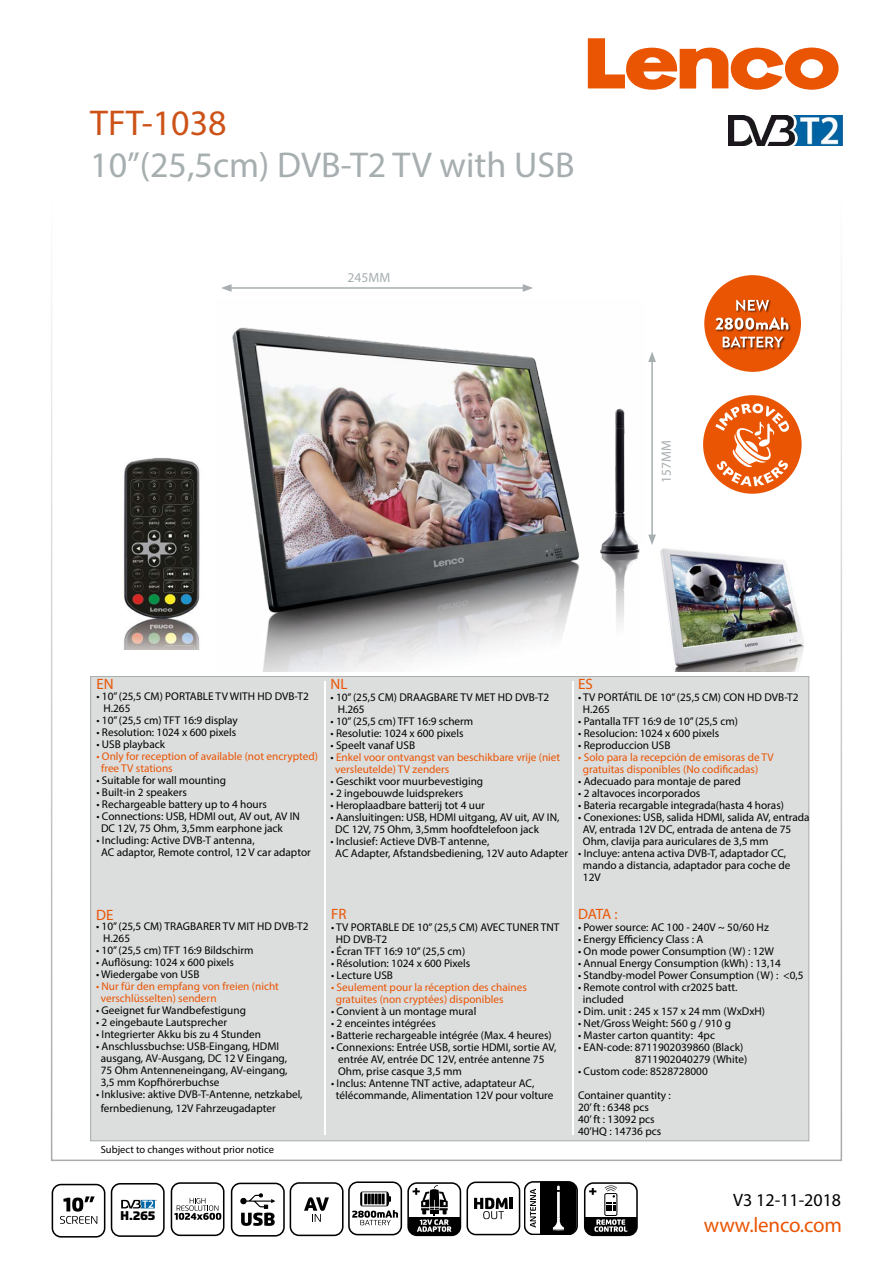
<style>
.page{position:relative;width:893px;height:1263px;background:#fff}
.page>*{position:absolute;margin:0;border:0;box-sizing:border-box;transform-origin:0 0}
.t1{font:36px "Myriad Pro";color:#a7aeb0}
.t2{font:36px "Myriad Pro";color:#cc5218}
.t3{font:21px "Myriad Pro";letter-spacing:-.01em;color:#ea5504}
.t4{font:18px "Myriad Pro";color:#000}
.t5{font:15px "Myriad Pro";color:#ea5504}
.t6{font:13.5px "Myriad Pro";letter-spacing:.005em;color:#a7aeb0}
.t7{font:900 12.6px "Flexo";color:#000;scale:1.05 1}
.t8{font:11.25px/12px "Myriad Pro";color:#000}
.t9{font:11.25px/12px "Myriad Pro";color:#ea5504}
.t10{font:10.5px "Myriad Pro";color:#000}
.s1{color:#000}
</style>
<div class="page">
<svg style="left:588px;top:38px;width:251px;height:52px"></svg>
<svg style="left:171px;top:1182px;width:53px;height:54px"></svg>
<div style="left:90px;top:676px;width:719px;height:465px;background:#dcdddd;border:1px solid #aaabab"></div>
<hr style="left:324px;top:681px;width:2px;height:453px;background:#fff">
<hr style="left:572px;top:681px;width:2px;height:453px;background:#fff">
<img style="left:232px;top:327px;width:408px;height:345px">
<hr style="left:651px;top:360px;width:2px;height:177px;background:#a7aeb0">
<svg style="left:648px;top:352px;width:8px;height:10px"></svg>
<svg style="left:648px;top:535px;width:8px;height:10px"></svg>
<svg style="left:111px;top:1183px;width:54px;height:54px"></svg>
<img style="left:728px;top:116px;width:114px;height:29px">
<svg style="left:52px;top:1184px;width:53px;height:53px"></svg>
<div style="left:704px;top:275px;width:97px;height:97px;background:#ea5504;border-radius:50%"></div>
<img style="left:716px;top:299px;width:75px;height:51px">
<svg style="left:736px;top:300px;width:33px;height:11px"></svg>
<svg style="left:715px;top:317px;width:73px;height:13px"></svg>
<svg style="left:723px;top:337px;width:60px;height:10px"></svg>
<div style="left:703px;top:395px;width:99px;height:99px;background:#ea5504;border-radius:50%"></div>
<svg style="left:715px;top:403px;width:74px;height:83px"></svg>
<svg style="left:231px;top:1181px;width:347px;height:55px"></svg>
<svg style="left:584px;top:1182px;width:54px;height:54px"></svg>
<hr style="left:229px;top:287px;width:296px;height:2px;background:#a7aeb0">
<svg style="left:221px;top:284px;width:11px;height:8px"></svg>
<svg style="left:523px;top:284px;width:10px;height:8px"></svg>
<img style="left:660px;top:548px;width:144px;height:124px">
<img style="left:123px;top:458px;width:77px;height:191px">
<h1 class="t2" style="left:90px;top:100px;width:138px">TFT-1038</h1>
<h1 class="t1" style="left:90px;top:142px;width:486px">10”(25,5cm) DVB-T2 TV with USB</h1>
<p class="t6" style="left:348px;top:269px;width:44px">245MM</p>
<p class="t6" style="left:658px;top:483px;width:44px;rotate:-90deg">157MM</p>
<h3 class="t5" style="left:96px;top:675px;width:19px">EN</h3>
<p class="t8" style="left:104px;top:690px;width:207px;text-indent:-7px">• 10” (25,5 CM) PORTABLE TV WITH HD DVB-T2<br>H.265</p>
<p class="t8" style="left:96px;top:714px;width:143px">• 10” (25,5 cm) TFT 16:9 display</p>
<p class="t8" style="left:96px;top:726px;width:141px">• Resolution: 1024 x 600 pixels</p>
<p class="t8" style="left:96px;top:738px;width:70px">• USB playback</p>
<p class="t9" style="left:101px;top:750px;width:218px;text-indent:-5px">• Only for reception of available (not encrypted) free TV stations</p>
<p class="t8" style="left:96px;top:774px;width:131px">• Suitable for wall mounting</p>
<p class="t8" style="left:96px;top:786px;width:92px">• Built-in 2 speakers</p>
<p class="t8" style="left:96px;top:798px;width:172px">• Rechargeable battery up to 4 hours</p>
<p class="t8" style="left:101px;top:810px;width:200px;text-indent:-5px">• Connections: USB, HDMI out, AV out, AV IN<br>DC 12V, 75 Ohm, 3,5mm earphone jack</p>
<p class="t8" style="left:101px;top:834px;width:211px;text-indent:-5px">• Including: Active DVB-T antenna,<br>AC adaptor, Remote control, 12 V car adaptor</p>
<h3 class="t5" style="left:96px;top:905px;width:19px">DE</h3>
<p class="t8" style="left:103px;top:920px;width:207px;text-indent:-7px">• 10” (25,5 CM) TRAGBARER TV MIT HD DVB-T2<br>H.265</p>
<p class="t8" style="left:96px;top:944px;width:159px">• 10” (25,5 cm) TFT 16:9 Bildschirm</p>
<p class="t8" style="left:96px;top:956px;width:140px">• Auflösung: 1024 x 600 pixels</p>
<p class="t8" style="left:96px;top:968px;width:105px">• Wiedergabe von USB</p>
<p class="t9" style="left:101px;top:980px;width:180px;text-indent:-5px">• Nur für den empfang von freien (nicht verschlüsselten) sendern</p>
<p class="t8" style="left:96px;top:1004px;width:151px">• Geeignet fur Wandbefestigung</p>
<p class="t8" style="left:96px;top:1016px;width:133px">• 2 eingebaute Lautsprecher</p>
<p class="t8" style="left:96px;top:1028px;width:166px">• Integrierter Akku bis zu 4 Stunden</p>
<p class="t8" style="left:101px;top:1040px;width:188px;text-indent:-5px">• Anschlussbuchse: USB-Eingang, HDMI ausgang, AV-Ausgang, DC 12 V Eingang, 75 Ohm Antenneneingang, AV-eingang, 3,5 mm Kopfhörerbuchse</p>
<p class="t8" style="left:101px;top:1087px;width:203px;line-height:13.5px;text-indent:-5px">• Inklusive: aktive DVB-T-Antenne, netzkabel, fernbedienung, 12V Fahrzeugadapter</p>
<p class="t10" style="left:101px;top:1143px;width:175px">Subject to changes without prior notice</p>
<h3 class="t5" style="left:331px;top:675px;width:18px">NL</h3>
<p class="t8" style="left:338px;top:691px;width:213px;text-indent:-7px">• 10” (25,5 CM) DRAAGBARE TV MET HD DVB-T2<br>H.265</p>
<p class="t8" style="left:331px;top:715px;width:144px">• 10” (25,5 cm) TFT 16:9 scherm</p>
<p class="t8" style="left:331px;top:727px;width:135px">• Resolutie: 1024 x 600 pixels</p>
<p class="t8" style="left:331px;top:739px;width:86px">• Speelt vanaf USB</p>
<p class="t9" style="left:335px;top:751px;width:226px;text-indent:-5px"><span class="s1">•</span> Enkel voor ontvangst van beschikbare vrije (niet versleutelde) TV zenders</p>
<p class="t8" style="left:331px;top:775px;width:154px">• Geschikt voor muurbevestiging</p>
<p class="t8" style="left:331px;top:787px;width:134px">• 2 ingebouwde luidsprekers</p>
<p class="t8" style="left:331px;top:799px;width:156px">• Heroplaadbare batterij tot 4 uur</p>
<p class="t8" style="left:335px;top:811px;width:226px;text-indent:-5px">• Aansluitingen: USB, HDMI uitgang, AV uit, AV IN,<br>DC 12V, 75 Ohm, 3,5mm hoofdtelefoon jack</p>
<p class="t8" style="left:335px;top:835px;width:234px;text-indent:-5px">• Inclusief: Actieve DVB-T antenne,<br>AC Adapter, Afstandsbediening, 12V auto Adapter</p>
<h3 class="t5" style="left:578px;top:675px;width:16px">ES</h3>
<p class="t8" style="left:583px;top:691px;width:217px;text-indent:-5px">• TV PORTÁTIL DE 10” (25,5 CM) CON HD DVB-T2<br>H.265</p>
<p class="t8" style="left:578px;top:715px;width:161px">• Pantalla TFT 16:9 de 10” (25,5 cm)</p>
<p class="t8" style="left:578px;top:727px;width:143px">• Resolucion: 1024 x 600 pixels</p>
<p class="t8" style="left:578px;top:739px;width:94px">• Reproduccion USB</p>
<p class="t9" style="left:583px;top:751px;width:192px;text-indent:-5px">• Solo para la recepción de emisoras de TV gratuitas disponibles (No codificadas)</p>
<p class="t8" style="left:578px;top:775px;width:164px">• Adecuado para montaje de pared</p>
<p class="t8" style="left:578px;top:787px;width:124px">• 2 altavoces incorporados</p>
<p class="t8" style="left:578px;top:799px;width:207px">• Bateria recargable integrada(hasta 4 horas)</p>
<p class="t8" style="left:583px;top:811px;width:228px;text-indent:-5px">• Conexiones: USB, salida HDMI, salida AV, entrada<br>AV, entrada 12V DC, entrada de antena de 75<br>Ohm, clavija para auriculares de 3,5 mm</p>
<p class="t8" style="left:583px;top:847px;width:209px;text-indent:-5px">• Incluye: antena activa DVB-T, adaptador CC, mando a distancia, adaptador para coche de<br>12V</p>
<h3 class="t5" style="left:331px;top:905px;width:17px">FR</h3>
<p class="t8" style="left:336px;top:921px;width:225px;text-indent:-5px">• TV PORTABLE DE 10” (25,5 CM) AVEC TUNER TNT<br>HD DVB-T2</p>
<p class="t8" style="left:331px;top:945px;width:136px">• Écran TFT 16:9 10” (25,5 cm)</p>
<p class="t8" style="left:331px;top:957px;width:141px">• Résolution: 1024 x 600 Pixels</p>
<p class="t8" style="left:331px;top:969px;width:63px">• Lecture USB</p>
<p class="t9" style="left:336px;top:981px;width:193px;text-indent:-5px">• Seulement pour la réception des chaines gratuites (non cryptées) disponibles</p>
<p class="t8" style="left:331px;top:1005px;width:147px">• Convient à un montage mural</p>
<p class="t8" style="left:331px;top:1017px;width:106px">• 2 enceintes intégrées</p>
<p class="t8" style="left:331px;top:1029px;width:222px">• Batterie rechargeable intégrée (Max. 4 heures)</p>
<p class="t8" style="left:338px;top:1041px;width:220px;text-indent:-7px">• Connexions: Entrée USB, sortie HDMI, sortie AV, entrée AV, entrée DC 12V, entrée antenne 75<br>Ohm, prise casque 3,5 mm</p>
<p class="t8" style="left:336px;top:1077px;width:219px;text-indent:-5px">• Inclus: Antenne TNT active, adaptateur AC, télécommande, Alimentation 12V pour volture</p>
<h3 class="t5" style="left:578px;top:905px;width:41px">DATA :</h3>
<p class="t8" style="left:578px;top:921px;width:192px">• Power source: AC 100 - 240V ~ 50/60 Hz</p>
<p class="t8" style="left:578px;top:933px;width:127px">• Energy Efficiency Class : A</p>
<p class="t8" style="left:578px;top:945px;width:197px">• On mode power Consumption (W) : 12W</p>
<p class="t8" style="left:578px;top:957px;width:204px">• Annual Energy Consumption (kWh) : 13,14</p>
<p class="t8" style="left:578px;top:969px;width:227px">• Standby-model Power Consumption (W) : &lt;0,5</p>
<p class="t8" style="left:583px;top:981px;width:156px;text-indent:-5px">• Remote control with cr2025 batt. included</p>
<p class="t8" style="left:578px;top:1005px;width:188px">• Dim. unit : 245 x 157 x 24 mm (WxDxH)</p>
<p class="t8" style="left:578px;top:1017px;width:155px">• Net/Gross Weight: 560 g / 910 g</p>
<p class="t8" style="left:578px;top:1029px;width:138px">• Master carton quantity: 4pc</p>
<p class="t8" style="left:635px;top:1041px;width:113px;text-indent:-57px">• EAN-code: 8711902039860 (Black)<br>8711902040279 (White)</p>
<p class="t8" style="left:578px;top:1059px;width:131px;line-height:24px">• Custom code: 8528728000<br>Container quantity :</p>
<p class="t8" style="left:578px;top:1101px;width:85px">20’ ft : 6348 pcs<br>40’ ft : 13092 pcs<br>40’HQ : 14736 pcs</p>
<p class="t7" style="left:120px;top:1208px;width:35px">H.265</p>
<h3 class="t4" style="left:733px;top:1189px;width:110px">V3 12-11-2018</h3>
<h2 class="t3" style="left:704px;top:1212px;width:139px">www.lenco.com</h2>
</div>
